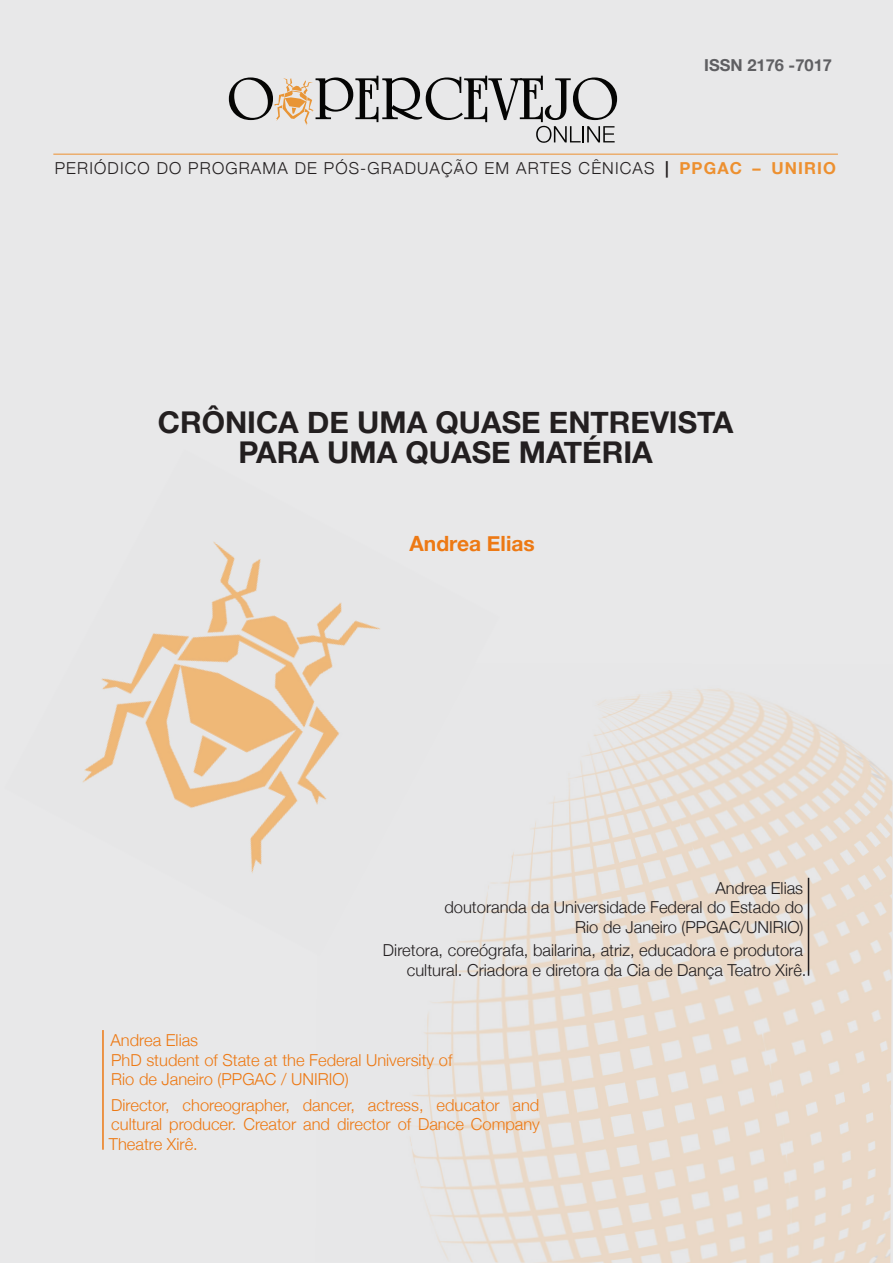
<style>
.page{position:relative;width:893px;height:1263px;background:#fff}
.page>*{position:absolute;margin:0;border:0;box-sizing:border-box;transform-origin:0 0}
.t1{font:700 30px "Helvetica Neue";color:#231f20}
.t2{font:700 21px "Helvetica Neue";color:#ed7914}
.t3{font:300 16.5px/19.5px "Helvetica Neue";color:#ed7914;text-align:justify}
.t4{font:300 16.5px/19.5px "Helvetica Neue";color:#231f20;text-align:right}
.t5{font:300 16.5px "Helvetica Neue";letter-spacing:.07em;color:#231f20}
.t6{font:700 16.5px "Helvetica Neue";color:#5f5f62}
.t7{font:300 14.1px "Helvetica Neue";color:#201e1f}
.s1{color:#ecae51}
.s2{font-weight:700}
.s3{font-weight:700;color:#ed9030}
</style>
<div class="page">
<div style="left:0;top:0;width:892px;height:1263px;background:#e8e8e9"></div>
<img style="left:408px;top:662px;width:485px;height:601px">
<img style="left:82px;top:541px;width:418px;height:415px">
<hr style="left:808px;top:878px;width:1px;height:98px;background:#231f20">
<svg style="left:229px;top:76px;width:388px;height:67px"></svg>
<hr style="left:53px;top:154px;width:785px;height:1px;background:#ed9030">
<hr style="left:102px;top:1030px;width:2px;height:120px;background:#ed7914">
<p class="t6" style="left:704px;top:50px;width:129px">ISSN 2176 -7017</p>
<p class="t7" style="left:157px;top:152px;width:563px">PERIÓDICO DO PROGRAMA DE PÓS-GRADUAÇÃO EM ARTES CÊNICAS <span class="s1">PPGAC/UNIRIO</span></p>
<p class="t5" style="left:55px;top:155px;width:783px">PERIÓDICO DO PROGRAMA DE PÓS-GRADUAÇÃO EM ARTES CÊNICAS <span class="s2">|</span> <span class="s3">PPGAC – UNIRIO</span></p>
<p class="t1" style="left:158px;top:395px;width:577px">CRÔNICA DE UMA QUASE ENTREVISTA</p>
<p class="t1" style="left:238px;top:425px;width:416px">PARA UMA QUASE MATÉRIA</p>
<p class="t2" style="left:410px;top:525px;width:127px">Andrea Elias</p>
<p class="t4" style="left:715px;top:877px;width:89px">Andrea Elias</p>
<p class="t4" style="left:444px;top:897px;width:360px">doutoranda da Universidade Federal do Estado do</p>
<p class="t4" style="left:575px;top:916px;width:230px">Rio de Janeiro (PPGAC/UNIRIO)</p>
<p class="t4" style="left:383px;top:940px;width:425px">Diretora, coreógrafa, bailarina, atriz, educadora e produtora cultural. Criadora e diretora da Cia de Dança Teatro Xirê.</p>
<p class="t3" style="left:110px;top:1029px;width:89px">Andrea Elias</p>
<p class="t3" style="left:111px;top:1049px;width:343px">PhD student of State at the Federal University of</p>
<p class="t3" style="left:111px;top:1068px;width:239px">Rio de Janeiro (PPGAC / UNIRIO)</p>
<p class="t3" style="left:109px;top:1094px;width:433px">Director, choreographer, dancer, actress, educator and cultural producer. Creator and director of Dance Company Theatre Xirê.</p>
</div>
